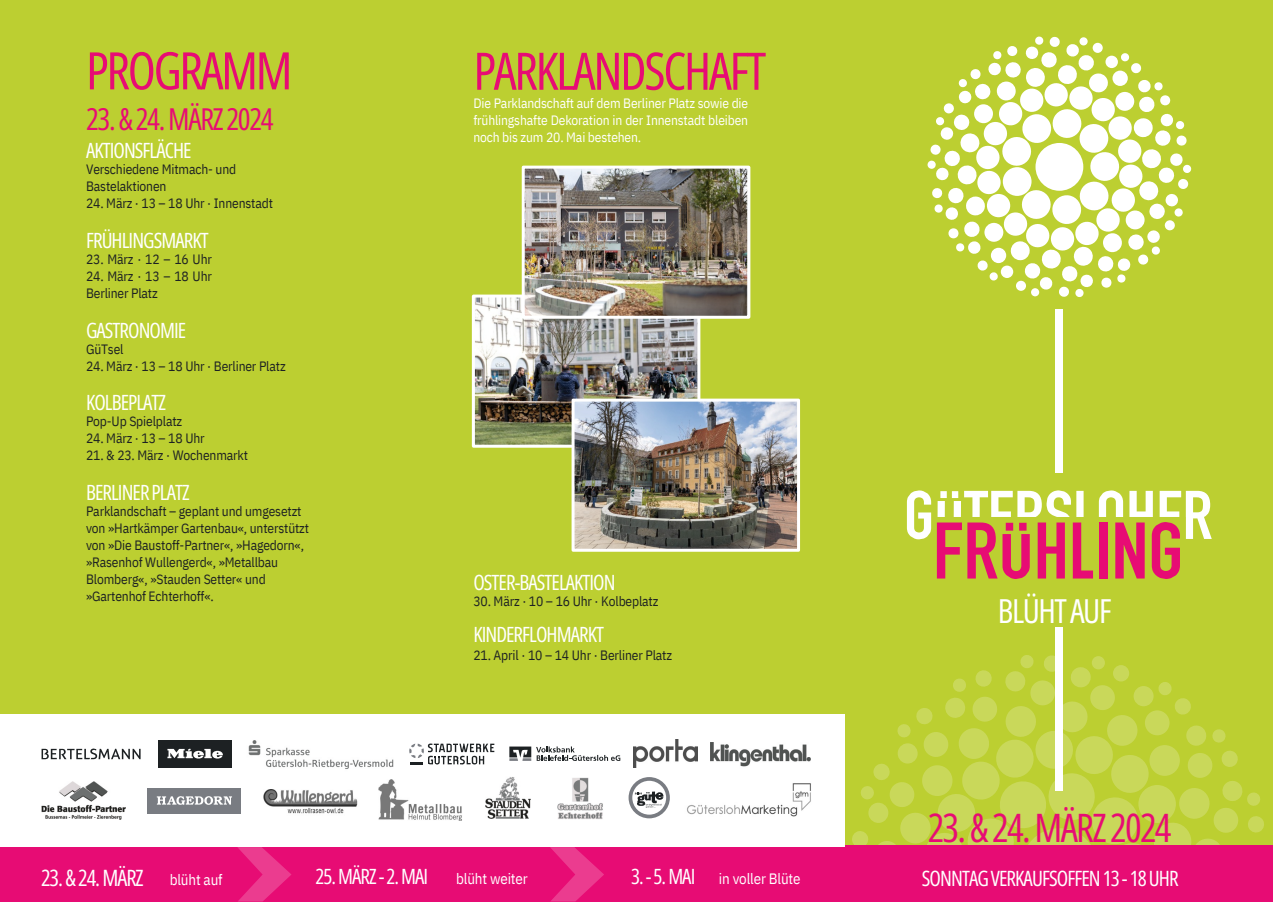
<style>
.page{position:relative;width:1273px;height:902px;background:#fff}
.page>*{position:absolute;margin:0;border:0;box-sizing:border-box;transform-origin:0 0}
.t1{font:51.75px "Open Sans Condensed";letter-spacing:-.045em;color:#e70c74}
.t2{font:39.15px "Open Sans Condensed";letter-spacing:-.045em;color:#e70c74}
.t3{font:39px "Open Sans Condensed";letter-spacing:-.045em;color:#e70c74}
.t4{font:33px "Open Sans Condensed";letter-spacing:-.045em;color:#fff}
.t5{font:32.85px "Open Sans Condensed";letter-spacing:-.045em;color:#fff}
.t6{font:30.15px "Open Sans Condensed";letter-spacing:-.045em;color:#e70c74}
.t7{font:22.5px "Open Sans Condensed";letter-spacing:-.045em;color:#fff}
.t8{font:21.15px "Open Sans Condensed";letter-spacing:-.045em;color:#fff}
.t9{font:21px "Open Sans Condensed";letter-spacing:-.045em;color:#fff}
.t10{font:15px "IBM Plex Sans Cond";letter-spacing:-.01em;color:#fff}
.t11{font:13.5px/16.8px "IBM Plex Sans Cond";letter-spacing:-.01em;color:#1d2123}
.t12{font:13.5px/16.8px "IBM Plex Sans Cond";letter-spacing:-.01em;color:#fff;text-align:justify}
</style>
<div class="page">
<div style="left:0;top:0;width:425px;height:713px;background:#bccf31"></div>
<div style="left:425px;top:0;width:421px;height:713px;background:#bccf31"></div>
<img style="left:476px;top:298px;width:220px;height:145px">
<div style="left:472px;top:294px;width:228px;height:153px;border:3px solid #fff"></div>
<img style="left:575px;top:402px;width:221px;height:145px">
<div style="left:571px;top:398px;width:229px;height:153px;border:3px solid #fff"></div>
<img style="left:525px;top:169px;width:221px;height:145px">
<div style="left:521px;top:165px;width:229px;height:153px;border:3px solid #fff"></div>
<div style="left:0;top:846px;width:846px;height:55px;background:#e70c74"></div>
<svg style="left:237px;top:846px;width:54px;height:55px"></svg>
<svg style="left:550px;top:846px;width:54px;height:55px"></svg>
<img style="left:248px;top:740px;width:146px;height:29px">
<img style="left:710px;top:742px;width:100px;height:25px">
<img style="left:41px;top:781px;width:85px;height:38px">
<img style="left:263px;top:789px;width:95px;height:25px">
<img style="left:378px;top:779px;width:84px;height:40px">
<svg style="left:42px;top:748px;width:99px;height:11px"></svg>
<div style="left:158px;top:739px;width:74px;height:28px;background:#1d2123"></div>
<svg style="left:167px;top:748px;width:56px;height:10px"></svg>
<div style="left:148px;top:787px;width:93px;height:25px;background:#797c82"></div>
<svg style="left:157px;top:796px;width:75px;height:8px"></svg>
<svg style="left:409px;top:743px;width:85px;height:21px"></svg>
<svg style="left:509px;top:746px;width:111px;height:14px"></svg>
<svg style="left:628px;top:777px;width:42px;height:41px"></svg>
<img style="left:557px;top:777px;width:46px;height:42px">
<img style="left:485px;top:777px;width:45px;height:41px">
<img style="left:687px;top:783px;width:124px;height:34px">
<img style="left:633px;top:739px;width:64px;height:28px">
<div style="left:845px;top:0;width:427px;height:901px;background:#bccf31"></div>
<svg style="left:852px;top:653px;width:412px;height:192px"></svg>
<svg style="left:906px;top:490px;width:305px;height:89px"></svg>
<div style="left:1055px;top:309px;width:7px;height:163px;background:#fff"></div>
<div style="left:1055px;top:627px;width:7px;height:163px;background:#fff"></div>
<svg style="left:927px;top:36px;width:264px;height:261px"></svg>
<div style="left:845px;top:845px;width:427px;height:56px;background:#e70c74"></div>
<p class="t1" style="left:86px;top:34px;width:208px">PROGRAMM</p>
<p class="t6" style="left:86px;top:98px;width:189px">23.&amp;24.MÄRZ2024</p>
<p class="t9" style="left:86px;top:135px;width:107px">AKTIONSFLÄCHE</p>
<h4 class="t11" style="left:86px;top:160px;width:152px">Verschiedene Mitmach- und<br>Bastelaktionen</h4>
<p class="t11" style="left:86px;top:194px;width:188px">24. März · 13 – 18 Uhr · Innenstadt</p>
<p class="t9" style="left:86px;top:225px;width:124px">FRÜHLINGSMARKT</p>
<p class="t11" style="left:86px;top:250px;width:127px">23. März · 12 – 16 Uhr</p>
<p class="t11" style="left:86px;top:267px;width:127px">24. März · 13 – 18 Uhr</p>
<p class="t11" style="left:86px;top:284px;width:73px">Berliner Platz</p>
<h4 class="t9" style="left:86px;top:315px;width:102px">GASTRONOMIE</h4>
<p class="t11" style="left:86px;top:340px;width:39px">GüTsel</p>
<p class="t11" style="left:86px;top:357px;width:201px">24. März · 13 – 18 Uhr · Berliner Platz</p>
<p class="t9" style="left:86px;top:387px;width:81px">KOLBEPLATZ</p>
<p class="t11" style="left:86px;top:412px;width:98px">Pop-Up Spielplatz</p>
<p class="t11" style="left:86px;top:429px;width:120px">24. März · 13 – 18 Uhr</p>
<h4 class="t11" style="left:86px;top:446px;width:163px">21. &amp; 23. März · Wochenmarkt</h4>
<p class="t9" style="left:86px;top:477px;width:105px">BERLINERPLATZ</p>
<p class="t11" style="left:86px;top:502px;width:224px">Parklandschaft – geplant und umgesetzt von »Hartkämper Gartenbau«, unterstützt von »Die Baustoff-Partner«, »Hagedorn«, »Rasenhof Wullengerd«, »Metallbau</p>
<p class="t11" style="left:86px;top:570px;width:181px">Blomberg«, »Stauden Setter« und »Gartenhof Echterhoff«.</p>
<p class="t1" style="left:473px;top:34px;width:294px">PARKLANDSCHAFT</p>
<p class="t12" style="left:473px;top:94px;width:276px">Die Parklandschaft auf dem Berliner Platz sowie die frühlingshafte Dekoration in der Innenstadt bleiben noch bis zum 20. Mai bestehen.</p>
<p class="t9" style="left:473px;top:567px;width:144px">OSTER-BASTELAKTION</p>
<p class="t9" style="left:473px;top:618px;width:132px">KINDERFLOHMARKT</p>
<p class="t11" style="left:473px;top:592px;width:186px">30. März · 10 – 16 Uhr · Kolbeplatz</p>
<p class="t11" style="left:473px;top:646px;width:200px">21. April · 10 – 14 Uhr · Berliner Platz</p>
<h5 class="t4" style="left:997px;top:587px;width:115px">BLÜHTAUF</h5>
<p class="t5" style="left:962px;top:589px;width:174px">INVOLLERBLÜTE</p>
<h4 class="t2" style="left:927px;top:800px;width:245px">23.&amp;24.MÄRZ2024</h4>
<h3 class="t8" style="left:921px;top:862px;width:258px">SONNTAGVERKAUFSOFFEN13-18UHR</h3>
<p class="t3" style="left:953px;top:800px;width:186px">3.-5.MAI20 4</p>
<h4 class="t9" style="left:315px;top:861px;width:114px">25.MÄRZ-2.MAI</h4>
<p class="t7" style="left:41px;top:861px;width:104px">23.&amp;24.MÄRZ</p>
<h4 class="t10" style="left:170px;top:869px;width:54px">blüht auf</h4>
<h5 class="t10" style="left:456px;top:868px;width:73px">blüht weiter</h5>
<h4 class="t10" style="left:719px;top:868px;width:83px">in voller Blüte</h4>
<p class="t9" style="left:631px;top:861px;width:66px">3.-5.MAI</p>
<h4 class="t9" style="left:917px;top:862px;width:257px">SONNTAGVERKAUFSOFFEN13-18UHR</h4>
</div>
